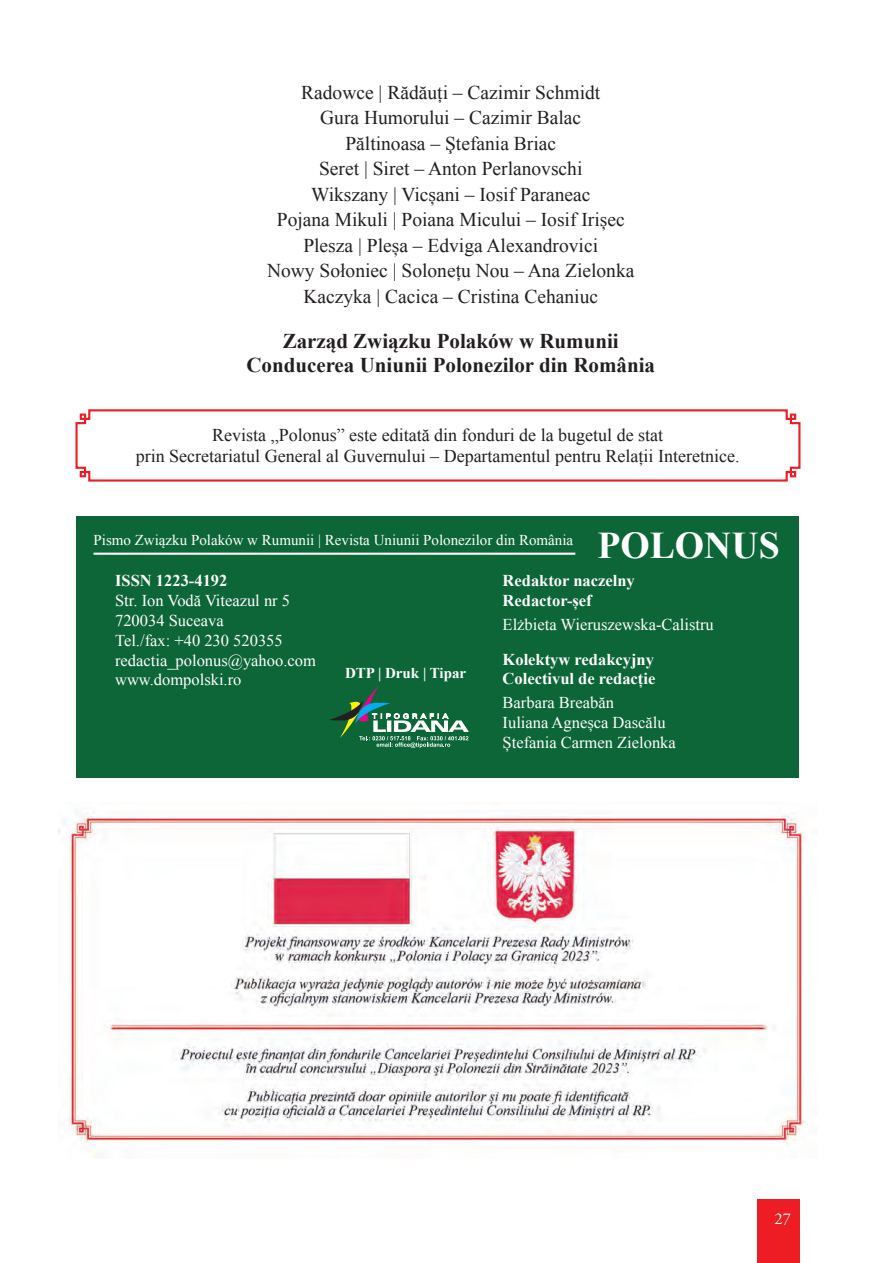
<style>
.page{position:relative;width:893px;height:1263px;background:#fff}
.page>*{position:absolute;margin:0;border:0;box-sizing:border-box;transform-origin:0 0}
.t1{font:700 37.65px "Times New Roman";color:#fff}
.t2{font:700 21px/24px "Times New Roman";color:#231f20;text-align:center}
.t3{font:19.5px/25.5px "Times New Roman";color:#231f20;text-align:center}
.t4{font:18px/21.6px "Times New Roman";color:#231f20;text-align:center}
.t5{font:16.5px/19.8px "Times New Roman";color:#fff}
.t6{font:700 16.5px/19.8px "Times New Roman";color:#fff}
.t7{font:16.5px "Adobe Garamond Pro";color:#fff}
.t8{font:15px "Times New Roman";color:#fff}
.t9{font:700 15px "Times New Roman";color:#fff}
</style>
<div class="page">
<div style="left:757px;top:1199px;width:42px;height:64px;background:#ee1d23"></div>
<div style="left:77px;top:517px;width:722px;height:261px;background:#0c6638"></div>
<hr style="left:94px;top:553px;width:481px;height:2px;background:#fff">
<svg style="left:329px;top:685px;width:140px;height:63px"></svg>
<img style="left:59px;top:810px;width:746px;height:340px">
<svg style="left:75px;top:409px;width:726px;height:73px"></svg>
<p class="t3" style="left:267px;top:79px;width:369px">Radowce | Rădăuți – Cazimir Schmidt<br>Gura Humorului – Cazimir Balac<br>Păltinoasa – Ştefania Briac<br>Seret | Siret – Anton Perlanovschi<br>Wikszany | Vicșani – Iosif Paraneac<br>Pojana Mikuli | Poiana Micului – Iosif Irișec Plesza | Pleșa – Edviga Alexandrovici<br>Nowy Sołoniec | Solonețu Nou – Ana Zielonka Kaczyka | Cacica – Cristina Cehaniuc</p>
<p class="t2" style="left:246px;top:328px;width:410px">Zarząd Związku Polaków w Rumunii<br>Conducerea Uniunii Polonezilor din România</p>
<p class="t4" style="left:136px;top:424px;width:605px">Revista „Polonus” este editată din fonduri de la bugetul de stat<br>prin Secretariatul General al Guvernului – Departamentul pentru Relații Interetnice.</p>
<h1 class="t1" style="left:597px;top:519px;width:184px">POLONUS</h1>
<p class="t8" style="left:94px;top:530px;width:481px">Pismo Związku Polaków w Rumunii | Revista Uniunii Polonezilor din România</p>
<p class="t6" style="left:115px;top:570px;width:114px">ISSN 1223-4192</p>
<p class="t5" style="left:115px;top:590px;width:202px">Str. Ion Vodă Viteazul nr 5<br>720034 Suceava<br>Tel./fax: +40 230 520355 redactia_polonus@yahoo.com www.dompolski.ro</p>
<p class="t6" style="left:503px;top:570px;width:134px">Redaktor naczelny<br>Redactor-șef</p>
<p class="t5" style="left:503px;top:614px;width:213px">Elżbieta Wieruszewska-Calistru</p>
<p class="t6" style="left:503px;top:649px;width:154px">Kolektyw redakcyjny<br>Colectivul de redacție</p>
<p class="t5" style="left:503px;top:693px;width:175px">Barbara Breabăn<br>Iuliana Agneșca Dascălu<br>Ștefania Carmen Zielonka</p>
<p class="t9" style="left:345px;top:663px;width:123px">DTP | Druk | Tipar</p>
<p class="t7" style="left:774px;top:1208px;width:18px">27</p>
</div>
